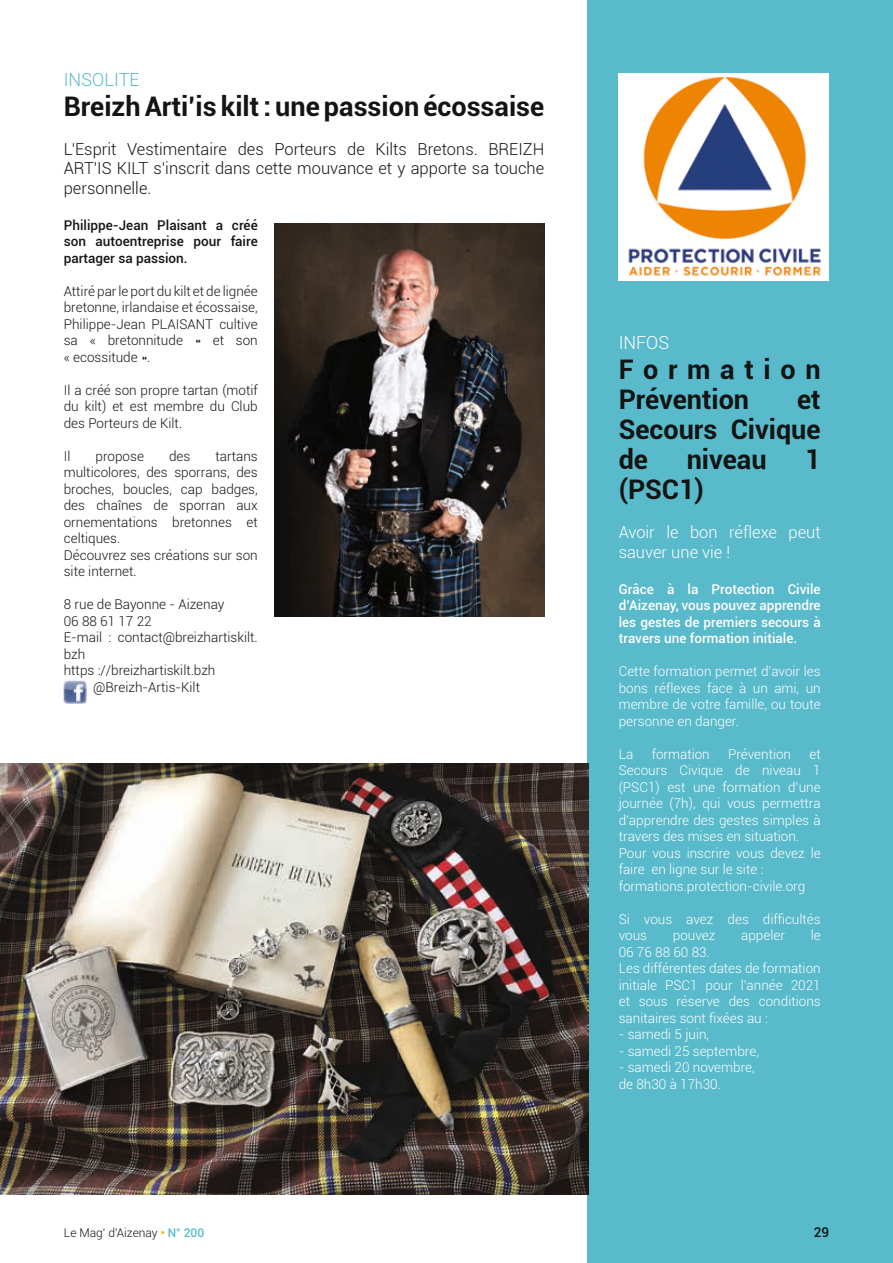
<style>
.page{position:relative;width:893px;height:1263px;background:#fff}
.page>*{position:absolute;margin:0;border:0;box-sizing:border-box;transform-origin:0 0}
.t1{font:700 27px/30px "Roboto";color:#131413}
.t2{font:300 18px "Roboto";color:#59bacb}
.t3{font:300 18px "Roboto";color:#fff}
.t4{font:300 16.5px/19.5px "Roboto";color:#131413;text-align:justify}
.t5{font:300 16.5px/19.5px "Roboto";color:#fff}
.t6{font:300 13.5px/16.5px "Roboto";color:#fff}
.t7{font:300 13.5px/16.5px "Roboto";color:#131413;text-align:justify}
.t8{font:500 13.5px/16.5px "Roboto";color:#fff;text-align:justify}
.t9{font:500 13.5px/16.5px "Roboto";color:#131413;text-align:justify}
.t10{font:300 12px "Roboto";color:#131413}
.s1{font-weight:500;color:#fbb200}
.s2{font-weight:500;color:#59bacb}
</style>
<div class="page">
<div style="left:587px;top:0;width:306px;height:1263px;background:#59bacb"></div>
<img style="left:620px;top:73px;width:208px;height:208px">
<img style="left:0;top:763px;width:588px;height:432px">
<img style="left:275px;top:223px;width:269px;height:393px">
<img style="left:64px;top:681px;width:23px;height:23px">
<h2 class="t2" style="left:64px;top:67px;width:77px">INSOLITE</h2>
<h1 class="t1" style="left:64px;top:90px;width:482px">Breizh Arti’is kilt : une passion écossaise</h1>
<p class="t4" style="left:64px;top:139px;width:482px">L'Esprit Vestimentaire des Porteurs de Kilts Bretons. BREIZH ART'IS KILT s'inscrit dans cette mouvance et y apporte sa touche personnelle.</p>
<p class="t9" style="left:64px;top:216px;width:195px">Philippe-Jean Plaisant a créé son autoentreprise pour faire partager sa passion.</p>
<p class="t7" style="left:64px;top:282px;width:195px">Attiré par le port du kilt et de lignée bretonne, irlandaise et écossaise, Philippe-Jean PLAISANT cultive sa « bretonnitude » et son « ecossitude ».</p>
<p class="t7" style="left:64px;top:381px;width:195px">Il a créé son propre tartan (motif du kilt) et est membre du Club des Porteurs de Kilt.</p>
<p class="t7" style="left:64px;top:447px;width:8px">Il</p>
<p class="t7" style="left:96px;top:447px;width:50px">propose</p>
<p class="t7" style="left:169px;top:447px;width:23px">des</p>
<p class="t7" style="left:64px;top:447px;width:195px;text-align:left;text-indent:152px">tartans multicolores, des sporrans, des broches, boucles, cap badges, des chaînes de sporran aux ornementations bretonnes et celtiques.<br>Découvrez ses créations sur son site internet.</p>
<p class="t7" style="left:64px;top:596px;width:162px">8 rue de Bayonne - Aizenay</p>
<p class="t7" style="left:64px;top:612px;width:89px">06 88 61 17 22</p>
<p class="t7" style="left:64px;top:629px;width:195px">E-mail : contact@breizhartiskilt.</p>
<p class="t7" style="left:64px;top:645px;width:23px">bzh</p>
<p class="t7" style="left:64px;top:662px;width:153px">https ://breizhartiskilt.bzh</p>
<p class="t7" style="left:93px;top:678px;width:108px">@Breizh-Artis-Kilt</p>
<h2 class="t3" style="left:619px;top:331px;width:52px">INFOS</h2>
<h1 class="t1" style="left:619px;top:354px;width:203px">Formation<br>Prévention</h1>
<h1 class="t1" style="left:619px;top:384px;width:203px;text-align:justify;text-indent:178px">et Secours Civique de</h1>
<h1 class="t1" style="left:687px;top:444px;width:81px">niveau</h1>
<h1 class="t1" style="left:805px;top:444px;width:17px">1</h1>
<h1 class="t1" style="left:619px;top:474px;width:87px">(PSC1)</h1>
<p class="t5" style="left:619px;top:522px;width:203px">Avoir le bon réflexe peut sauver une vie !</p>
<p class="t8" style="left:619px;top:580px;width:203px">Grâce à la Protection Civile d’Aizenay, vous pouvez apprendre les gestes de premiers secours à travers une formation initiale.</p>
<p class="t6" style="left:619px;top:663px;width:203px;text-align:justify">Cette formation permet d’avoir les bons réflexes face à un ami, un membre de votre famille, ou toute personne en danger.</p>
<p class="t6" style="left:619px;top:745px;width:16px">La</p>
<p class="t6" style="left:652px;top:745px;width:60px">formation</p>
<p class="t6" style="left:728px;top:745px;width:65px">Prévention</p>
<p class="t6" style="left:619px;top:745px;width:203px;text-indent:191px">et<br>Secours Civique de niveau 1 (PSC1) est une formation d’une journée (7h), qui vous permettra d’apprendre des gestes simples à travers des mises en situation.<br>Pour vous inscrire vous devez le faire en ligne sur le site : formations.protection-civile.org</p>
<p class="t6" style="left:619px;top:910px;width:203px">Si vous avez des difficultés vous</p>
<p class="t6" style="left:673px;top:927px;width:44px">pouvez</p>
<p class="t6" style="left:741px;top:927px;width:45px">appeler</p>
<p class="t6" style="left:811px;top:927px;width:12px">le</p>
<p class="t6" style="left:619px;top:943px;width:203px">06 76 88 60 83.<br>Les différentes dates de formation initiale PSC1 pour l’année 2021 et sous réserve des conditions sanitaires sont fixées au :</p>
<p class="t6" style="left:619px;top:1026px;width:92px">- samedi 5 juin,</p>
<p class="t6" style="left:619px;top:1042px;width:142px">- samedi 25 septembre,</p>
<p class="t6" style="left:619px;top:1059px;width:137px">- samedi 20 novembre, de 8h30 à 17h30.</p>
<p class="t10" style="left:64px;top:1225px;width:142px">Le Mag' d'Aizenay <span class="s1">•</span> <span class="s2">N° 200</span></p>
<p class="t9" style="left:814px;top:1224px;width:17px">29</p>
</div>
